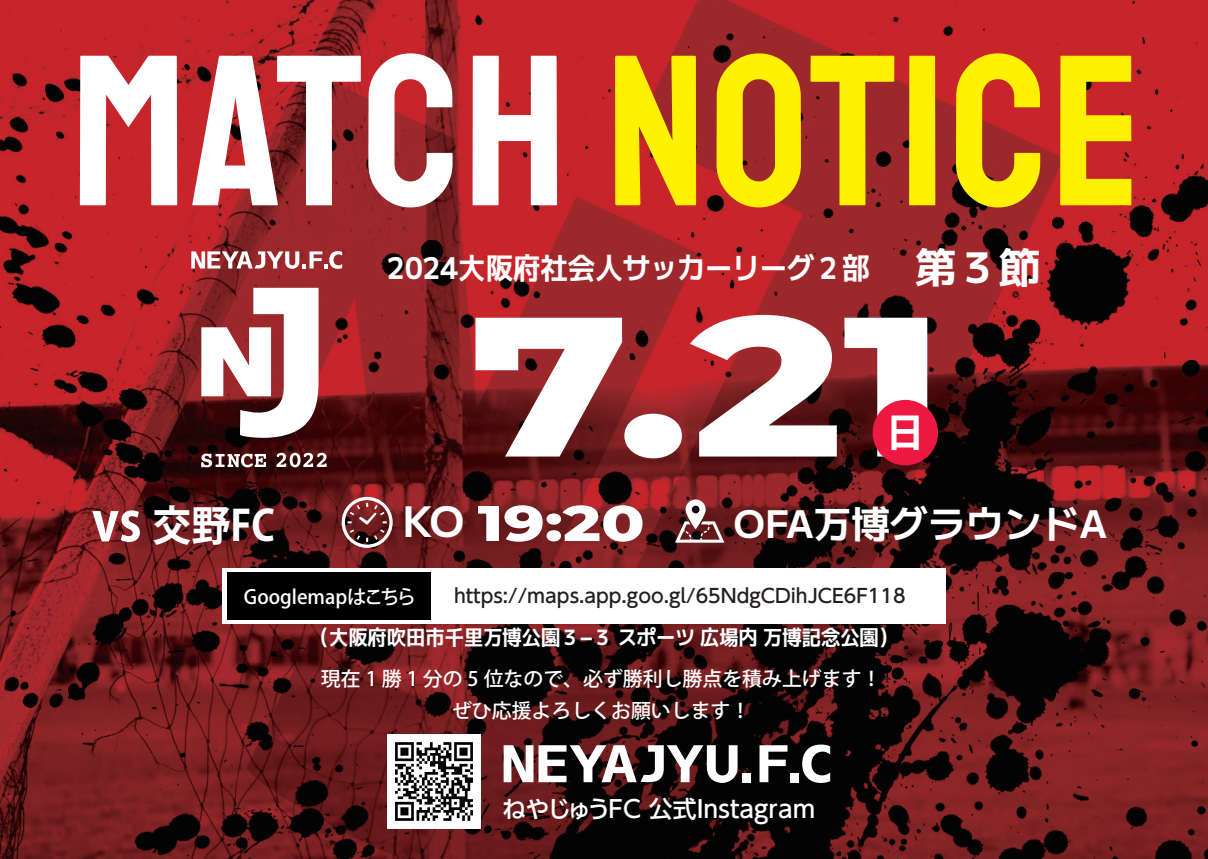
<style>
.page{position:relative;width:1208px;height:859px;background:#fff}
.page>*{position:absolute;margin:0;border:0;box-sizing:border-box;transform-origin:0 0}
.t1{font:214.9px "Staatliches";letter-spacing:.02em;color:#fff101}
.t2{font:800 198.3px "Montserrat";color:#fff;scale:1.27 1}
.t3{font:800 50px "Montserrat";color:#fff;scale:1.27 1}
.t4{font:700 42px "Koz Go Pr 6 N";color:#fff;scale:.93 1}
.t5{font:700 39.7px "Koz Go Pr 6 N";color:#fff}
.t6{font:700 38px "MPLUS1";color:#fff}
.t7{font:700 29.9px "MPLUS1";color:#fff;scale:.92 1}
.t8{font:500 23.9px "UD Shin Go Pro";color:#fff}
.t9{font:700 21px "MPLUS1";color:#fff;scale:.92 1}
.t10{font:500 19.9px/32px "Koz Go Pr 6 N";color:#fff;text-align:center}
.t11{font:500 19.4px "Koz Go Pr 6 N";color:#fff}
.t12{font:500 19px "UD Shin Go Pro";color:#231f20}
.s1{color:#fff}
.s2{font-size:42px}
.s3{font-size:54.6px}
.s4{font-family:"MPLUS1";font-weight:700;font-size:42px}
</style>
<div class="page">
<img style="left:0;top:0;width:1208px;height:859px">
<svg style="left:191px;top:251px;width:151px;height:18px"></svg>
<svg style="left:201px;top:288px;width:117px;height:151px"></svg>
<svg style="left:201px;top:454px;width:65px;height:13px"></svg>
<svg style="left:276px;top:453px;width:51px;height:14px"></svg>
<div style="left:872px;top:400px;width:66px;height:65px;background:#ed1943;border-radius:50%"></div>
<div style="left:222px;top:568px;width:213px;height:55px;background:#fff"></div>
<div style="left:227px;top:572px;width:203px;height:48px;background:#000"></div>
<div style="left:435px;top:568px;width:510px;height:55px;background:#fff"></div>
<svg style="left:342px;top:497px;width:51px;height:51px"></svg>
<svg style="left:675px;top:499px;width:49px;height:44px"></svg>
<svg style="left:503px;top:745px;width:234px;height:38px"></svg>
<div style="left:742px;top:773px;width:9px;height:9px;background:#fff"></div>
<div style="left:790px;top:773px;width:8px;height:9px;background:#fff"></div>
<svg style="left:759px;top:745px;width:28px;height:37px"></svg>
<svg style="left:802px;top:744px;width:28px;height:39px"></svg>
<img style="left:387px;top:734px;width:94px;height:94px">
<h1 class="t1" style="left:71px;top:-11px;width:1072px"><span class="s1">MATCH</span> NOTICE</h1>
<h3 class="t7" style="left:387px;top:242px;width:712px">2024大阪府社会人サッカーリーグ２部 <span class="s2">第３節</span></h3>
<h2 class="t2" style="left:470px;top:241px;width:376px">7.21</h2>
<h3 class="t5" style="left:885px;top:410px;width:41px">日</h3>
<h3 class="t4" style="left:92px;top:502px;width:198px"><span class="s3">vs</span> 交野FC</h3>
<h3 class="t3" style="left:402px;top:487px;width:192px"><span class="s4">KO</span> 19:20</h3>
<h3 class="t6" style="left:733px;top:492px;width:375px">OFA万博グラウンドA</h3>
<p class="t11" style="left:244px;top:586px;width:174px">Googlemapはこちら</p>
<p class="t12" style="left:454px;top:580px;width:453px">https://maps.app.goo.gl/65NdgCDihJCE6F118</p>
<p class="t9" style="left:310px;top:619px;width:641px">（大阪府吹田市千里万博公園３−３ スポーツ 広場内 万博記念公園）</p>
<p class="t10" style="left:321px;top:663px;width:562px">現在 1 勝 1 分の 5 位なので、必ず勝利し勝点を積み上げます！ぜひ応援よろしくお願いします！</p>
<p class="t8" style="left:502px;top:790px;width:315px">ねやじゅうFC 公式Instagram</p>
</div>
